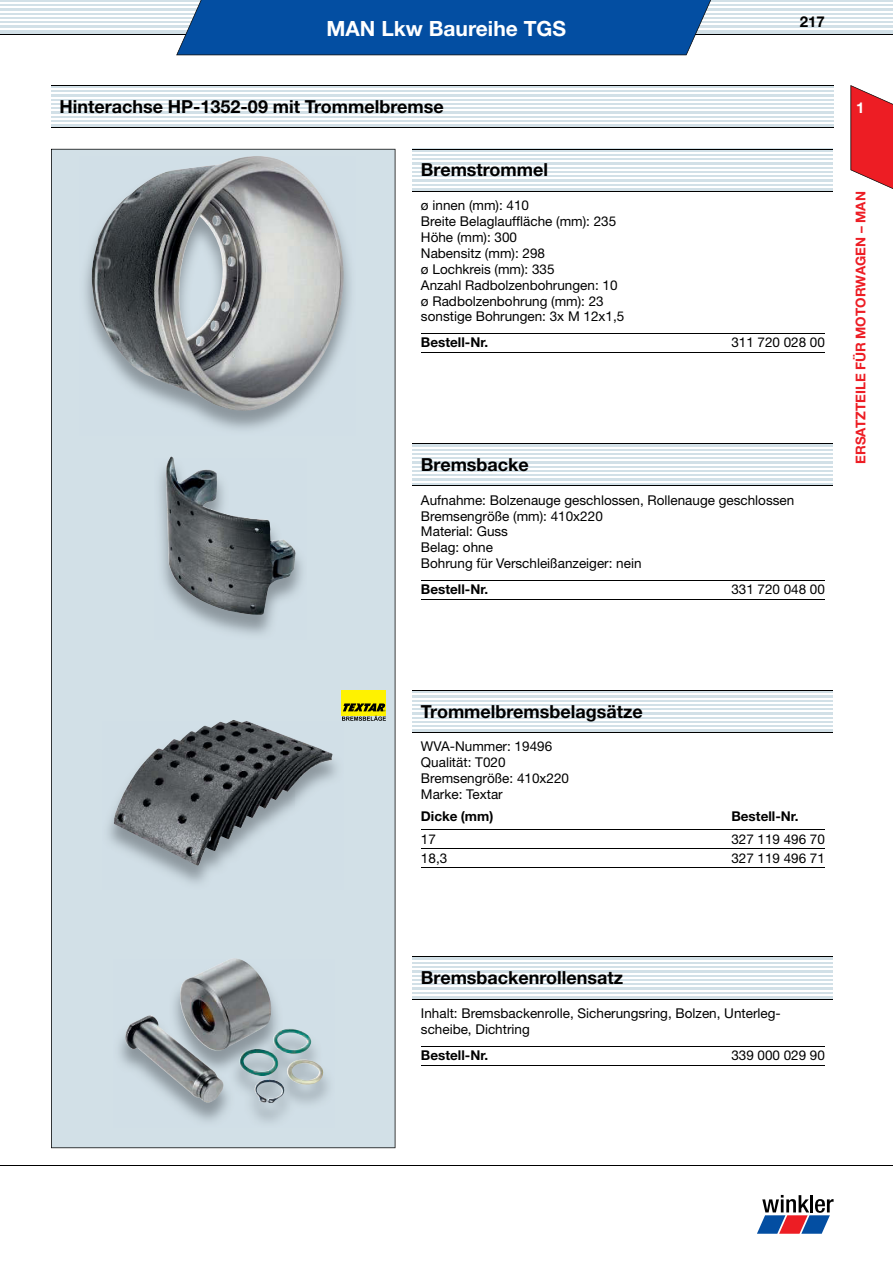
<style>
.page{position:relative;width:893px;height:1263px;background:#fff}
.page>*{position:absolute;margin:0;border:0;box-sizing:border-box;transform-origin:0 0}
.t1{font:700 21px "Helvetica Neue";color:#fff}
.t2{font:700 18px "Helvetica Neue";color:#000}
.t3{font:700 15px "Helvetica Neue";color:#000}
.t4{font:700 15px "Helvetica Neue";color:#fff}
.t5{font:13.5px/15.9px "Helvetica Neue";color:#000}
.t6{font:700 13.5px "Helvetica Neue";color:#000}
.t7{font:700 13.5px "Helvetica Neue";color:#ed1d24}
</style>
<div class="page">
<svg style="left:1px;top:0;width:892px;height:34px;fill:#d2e0e7"></svg>
<hr style="left:0;top:2px;width:893px;height:2px;background:#fff">
<hr style="left:0;top:7px;width:893px;height:1px;background:#fff">
<hr style="left:0;top:11px;width:893px;height:1px;background:#fff">
<hr style="left:0;top:15px;width:893px;height:1px;background:#fff">
<hr style="left:0;top:19px;width:893px;height:2px;background:#fff">
<hr style="left:0;top:24px;width:893px;height:1px;background:#fff">
<hr style="left:0;top:28px;width:893px;height:1px;background:#fff">
<hr style="left:0;top:34px;width:893px;height:1px;background:#000">
<div style="left:176px;top:0;width:535px;height:55px;background:#034ea2"></div>
<svg style="left:757px;top:1195px;width:76px;height:39px"></svg>
<hr style="left:0;top:1165px;width:893px;height:1px;background:#000">
<svg style="left:850px;top:85px;width:43px;height:104px"></svg>
<div style="left:51px;top:149px;width:344px;height:999px;background:#d2e0e7"></div>
<svg style="left:412px;top:150px;width:421px;height:41px;fill:#d2e0e7"></svg>
<hr style="left:412px;top:152px;width:421px;height:2px;background:#fff">
<hr style="left:412px;top:157px;width:421px;height:1px;background:#fff">
<hr style="left:412px;top:161px;width:421px;height:1px;background:#fff">
<hr style="left:412px;top:165px;width:421px;height:1px;background:#fff">
<hr style="left:412px;top:169px;width:421px;height:2px;background:#fff">
<hr style="left:412px;top:174px;width:421px;height:1px;background:#fff">
<hr style="left:412px;top:178px;width:421px;height:1px;background:#fff">
<hr style="left:412px;top:182px;width:421px;height:1px;background:#fff">
<hr style="left:412px;top:186px;width:421px;height:2px;background:#fff">
<hr style="left:412px;top:149px;width:421px;height:1px;background:#000">
<hr style="left:412px;top:191px;width:421px;height:1px;background:#000">
<hr style="left:421px;top:333px;width:310px;height:1px;background:#000">
<hr style="left:421px;top:352px;width:310px;height:1px;background:#000">
<hr style="left:731px;top:333px;width:94px;height:1px;background:#000">
<hr style="left:731px;top:352px;width:94px;height:1px;background:#000">
<svg style="left:51px;top:86px;width:782px;height:41px;fill:#d2e0e7"></svg>
<hr style="left:51px;top:89px;width:782px;height:1px;background:#fff">
<hr style="left:51px;top:93px;width:782px;height:1px;background:#fff">
<hr style="left:51px;top:97px;width:782px;height:1px;background:#fff">
<hr style="left:51px;top:101px;width:782px;height:2px;background:#fff">
<hr style="left:51px;top:106px;width:782px;height:1px;background:#fff">
<hr style="left:51px;top:110px;width:782px;height:1px;background:#fff">
<hr style="left:51px;top:114px;width:782px;height:1px;background:#fff">
<hr style="left:51px;top:118px;width:782px;height:2px;background:#fff">
<hr style="left:51px;top:123px;width:782px;height:1px;background:#fff">
<hr style="left:51px;top:85px;width:782px;height:1px;background:#000">
<hr style="left:51px;top:127px;width:782px;height:1px;background:#000">
<img style="left:80px;top:157px;width:275px;height:278px">
<img style="left:92px;top:156px;width:252px;height:255px">
<svg style="left:412px;top:444px;width:421px;height:42px;fill:#d2e0e7"></svg>
<hr style="left:412px;top:447px;width:421px;height:1px;background:#fff">
<hr style="left:412px;top:451px;width:421px;height:1px;background:#fff">
<hr style="left:412px;top:455px;width:421px;height:2px;background:#fff">
<hr style="left:412px;top:460px;width:421px;height:1px;background:#fff">
<hr style="left:412px;top:464px;width:421px;height:1px;background:#fff">
<hr style="left:412px;top:468px;width:421px;height:1px;background:#fff">
<hr style="left:412px;top:472px;width:421px;height:2px;background:#fff">
<hr style="left:412px;top:477px;width:421px;height:1px;background:#fff">
<hr style="left:412px;top:481px;width:421px;height:1px;background:#fff">
<hr style="left:412px;top:443px;width:421px;height:1px;background:#000">
<hr style="left:412px;top:486px;width:421px;height:1px;background:#000">
<hr style="left:421px;top:580px;width:310px;height:1px;background:#000">
<hr style="left:421px;top:599px;width:310px;height:1px;background:#000">
<hr style="left:731px;top:580px;width:94px;height:1px;background:#000">
<hr style="left:731px;top:599px;width:94px;height:1px;background:#000">
<img style="left:154px;top:458px;width:153px;height:181px">
<img style="left:166px;top:456px;width:130px;height:159px">
<svg style="left:412px;top:691px;width:421px;height:41px;fill:#d2e0e7"></svg>
<hr style="left:412px;top:694px;width:421px;height:1px;background:#fff">
<hr style="left:412px;top:698px;width:421px;height:1px;background:#fff">
<hr style="left:412px;top:702px;width:421px;height:1px;background:#fff">
<hr style="left:412px;top:706px;width:421px;height:2px;background:#fff">
<hr style="left:412px;top:711px;width:421px;height:1px;background:#fff">
<hr style="left:412px;top:715px;width:421px;height:1px;background:#fff">
<hr style="left:412px;top:719px;width:421px;height:2px;background:#fff">
<hr style="left:412px;top:723px;width:421px;height:2px;background:#fff">
<hr style="left:412px;top:728px;width:421px;height:1px;background:#fff">
<hr style="left:412px;top:690px;width:421px;height:1px;background:#000">
<hr style="left:412px;top:732px;width:421px;height:1px;background:#000">
<hr style="left:421px;top:829px;width:310px;height:1px;background:#000">
<hr style="left:731px;top:829px;width:94px;height:1px;background:#000">
<hr style="left:421px;top:848px;width:310px;height:1px;background:#000">
<hr style="left:421px;top:867px;width:310px;height:1px;background:#000">
<hr style="left:731px;top:848px;width:94px;height:1px;background:#000">
<hr style="left:731px;top:867px;width:94px;height:1px;background:#000">
<img style="left:103px;top:721px;width:241px;height:168px">
<img style="left:114px;top:720px;width:219px;height:145px">
<div style="left:342px;top:690px;width:44px;height:25px;background:#fff200"></div>
<svg style="left:342px;top:703px;width:44px;height:18px"></svg>
<svg style="left:412px;top:958px;width:421px;height:41px;fill:#d2e0e7"></svg>
<hr style="left:412px;top:960px;width:421px;height:1px;background:#fff">
<hr style="left:412px;top:964px;width:421px;height:2px;background:#fff">
<hr style="left:412px;top:969px;width:421px;height:1px;background:#fff">
<hr style="left:412px;top:973px;width:421px;height:1px;background:#fff">
<hr style="left:412px;top:977px;width:421px;height:1px;background:#fff">
<hr style="left:412px;top:981px;width:421px;height:2px;background:#fff">
<hr style="left:412px;top:986px;width:421px;height:1px;background:#fff">
<hr style="left:412px;top:990px;width:421px;height:1px;background:#fff">
<hr style="left:412px;top:994px;width:421px;height:1px;background:#fff">
<hr style="left:412px;top:957px;width:421px;height:1px;background:#000">
<hr style="left:412px;top:999px;width:421px;height:1px;background:#000">
<hr style="left:421px;top:1046px;width:310px;height:1px;background:#000">
<hr style="left:421px;top:1065px;width:310px;height:1px;background:#000">
<hr style="left:731px;top:1046px;width:94px;height:1px;background:#000">
<hr style="left:731px;top:1065px;width:94px;height:1px;background:#000">
<img style="left:114px;top:959px;width:221px;height:168px">
<img style="left:125px;top:958px;width:198px;height:145px">
<svg style="left:0;top:0;width:1px;height:34px"></svg>
<h1 class="t1" style="left:326px;top:16px;width:241px">MAN Lkw Baureihe TGS</h1>
<h2 class="t2" style="left:60px;top:95px;width:386px">Hinterachse HP-1352-09 mit Trommelbremse</h2>
<p class="t3" style="left:800px;top:12px;width:27px">217</p>
<h2 class="t2" style="left:421px;top:159px;width:129px">Bremstrommel</h2>
<p class="t5" style="left:421px;top:197px;width:205px">ø innen (mm): 410<br>Breite Belaglauffläche (mm): 235<br>Höhe (mm): 300<br>Nabensitz (mm): 298<br>ø Lochkreis (mm): 335<br>Anzahl Radbolzenbohrungen: 10 ø Radbolzenbohrung (mm): 23 sonstige Bohrungen: 3x M 12x1,5</p>
<p class="t6" style="left:421px;top:334px;width:69px">Bestell-Nr.</p>
<p class="t5" style="left:731px;top:334px;width:95px">311 720 028 00</p>
<h2 class="t2" style="left:421px;top:453px;width:109px">Bremsbacke</h2>
<p class="t5" style="left:421px;top:492px;width:375px">Aufnahme: Bolzenauge geschlossen, Rollenauge geschlossen<br>Bremsengröße (mm): 410x220<br>Material: Guss<br>Belag: ohne<br>Bohrung für Verschleißanzeiger: nein</p>
<p class="t6" style="left:421px;top:581px;width:69px">Bestell-Nr.</p>
<p class="t5" style="left:731px;top:581px;width:95px">331 720 048 00</p>
<p class="t4" style="left:856px;top:99px;width:10px">1</p>
<p class="t7" style="left:852px;top:464px;width:274px;rotate:-90deg">ERSATZTEILE FÜR MOTORWAGEN – MAN</p>
<h2 class="t2" style="left:421px;top:700px;width:223px">Trommelbremsbelagsätze</h2>
<p class="t5" style="left:421px;top:738px;width:150px">WVA-Nummer: 19496<br>Qualität: T020<br>Bremsengröße: 410x220<br>Marke: Textar</p>
<p class="t6" style="left:421px;top:808px;width:74px">Dicke (mm)</p>
<p class="t6" style="left:731px;top:808px;width:69px">Bestell-Nr.</p>
<p class="t5" style="left:421px;top:830px;width:17px">17</p>
<p class="t5" style="left:731px;top:830px;width:95px">327 119 496 70</p>
<p class="t5" style="left:421px;top:850px;width:28px">18,3</p>
<p class="t5" style="left:731px;top:850px;width:95px">327 119 496 71</p>
<h2 class="t2" style="left:421px;top:967px;width:204px">Bremsbackenrollensatz</h2>
<p class="t5" style="left:421px;top:1005px;width:361px;line-height:16.5px">Inhalt: Bremsbackenrolle, Sicherungsring, Bolzen, Unterleg&shy;scheibe, Dichtring</p>
<p class="t6" style="left:421px;top:1047px;width:69px">Bestell-Nr.</p>
<p class="t5" style="left:731px;top:1047px;width:95px">339 000 029 90</p>
</div>
